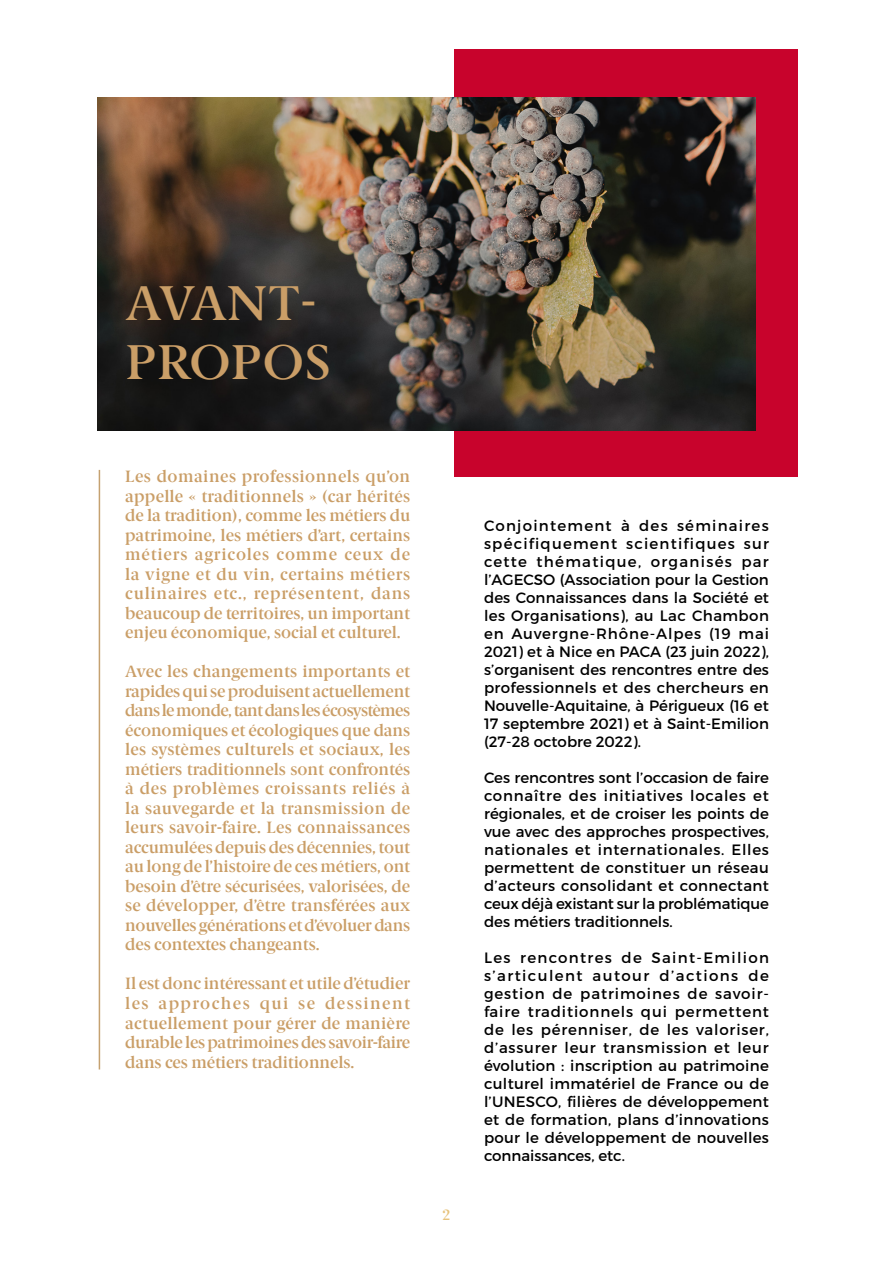
<style>
.page{position:relative;width:893px;height:1263px;background:#fff}
.page>*{position:absolute;margin:0;border:0;box-sizing:border-box;transform-origin:0 0}
.t1{font:49.05px/58.9px "Berlingske Serif D Bd";letter-spacing:.015em;color:#ca9e67}
.t2{font:16.5px/19.5px "Berlingske Serif D Bd";color:#ca9e67;text-align:justify}
.t3{font:15px/18px "Montserrat";color:#000;text-align:justify}
.t4{font:15px "Berlingske Serif D Bd";color:#e7c37d}
</style>
<div class="page">
<hr style="left:99px;top:470px;width:1px;height:599px;background:#c5a170">
<div style="left:455px;top:49px;width:343px;height:427px;background:#c8032c"></div>
<img style="left:98px;top:98px;width:658px;height:332px">
<h1 class="t1" style="left:126px;top:273px;width:206px">AVANT-<br>PROPOS</h1>
<p class="t2" style="left:125px;top:467px;width:286px">Les domaines professionnels qu’on appelle « traditionnels » (car hérités de la tradition), comme les métiers du patrimoine, les métiers d’art, certains métiers agricoles comme ceux de la vigne et du vin, certains métiers culinaires etc., représentent, dans beaucoup de territoires, un important enjeu économique, social et culturel.</p>
<p class="t2" style="left:125px;top:662px;width:287px">Avec les changements importants et rapides qui se produisent actuellement dans le monde, tant dans les écosystèmes économiques et écologiques que dans les systèmes culturels et sociaux, les métiers traditionnels sont confrontés à des problèmes croissants reliés à la sauvegarde et la transmission de leurs savoir-faire. Les connaissances accumulées depuis des décennies, tout au long de l’histoire de ces métiers, ont besoin d’être sécurisées, valorisées, de se développer, d’être transférées aux nouvelles générations et d’évoluer dans des contextes changeants.</p>
<p class="t2" style="left:125px;top:974px;width:286px">Il est donc intéressant et utile d’étudier les approches qui se dessinent actuellement pour gérer de manière durable les patrimoines des savoir-faire dans ces métiers traditionnels.</p>
<p class="t4" style="left:442px;top:1204px;width:10px">2</p>
<p class="t3" style="left:484px;top:516px;width:287px">Conjointement à des séminaires spécifiquement scientifiques sur cette thématique, organisés par l’AGECSO (Association pour la Gestion des Connaissances dans la Société et les Organisations), au Lac Chambon en Auvergne-Rhône-Alpes (19 mai 2021) et à Nice en PACA (23 juin 2022), s’organisent des rencontres entre des professionnels et des chercheurs en Nouvelle-Aquitaine, à Périgueux (16 et 17 septembre 2021) et à Saint-Emilion (27-28 octobre 2022).</p>
<p class="t3" style="left:484px;top:768px;width:287px">Ces rencontres sont l’occasion de faire connaître des initiatives locales et régionales, et de croiser les points de vue avec des approches prospectives, nationales et internationales. Elles permettent de constituer un réseau d’acteurs consolidant et connectant ceux déjà existant sur la problématique des métiers traditionnels.</p>
<p class="t3" style="left:484px;top:948px;width:287px">Les rencontres de Saint-Emilion s’articulent autour d’actions de gestion de patrimoines de savoir&shy;faire traditionnels qui permettent de les pérenniser, de les valoriser, d’assurer leur transmission et leur évolution : inscription au patrimoine culturel immatériel de France ou de l’UNESCO, filières de développement et de formation, plans d’innovations pour le développement de nouvelles connaissances, etc.</p>
</div>
